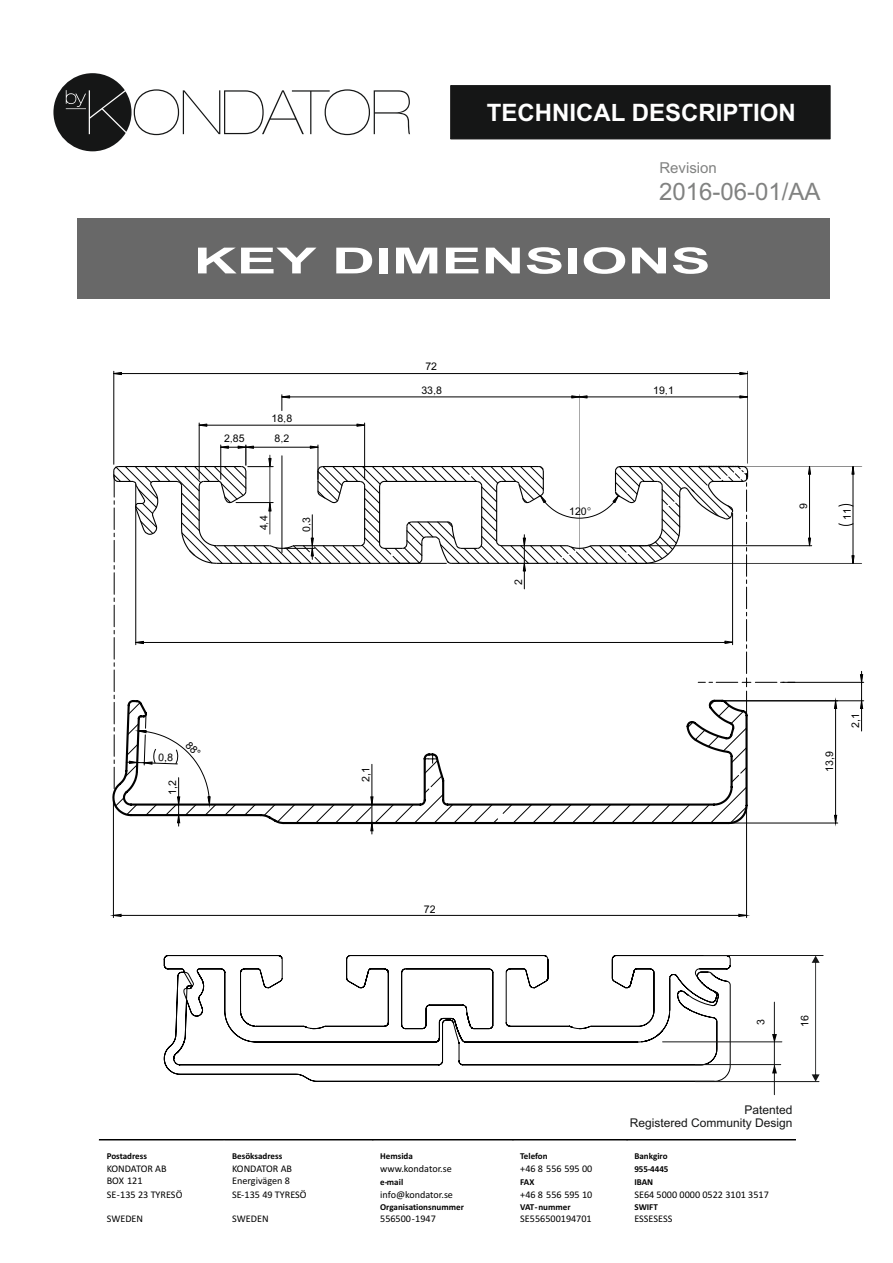
<style>
.page{position:relative;width:893px;height:1263px;background:#fff}
.page>*{position:absolute;margin:0;border:0;box-sizing:border-box;transform-origin:0 0}
.t1{font:700 36px "Arial";color:#fff;scale:1.66 1}
.t2{font:700 24px "Arial";color:#fff}
.t3{font:24px "Arial";color:#818281}
.t4{font:15px "Arial";color:#818281}
.t5{font:12px/13.4px "Arial";color:#151616;text-align:right}
.t6{font:10.5px/19.8px "Arial Unicode MS";color:#000}
.t7{font:10.2px "Calibri";color:#000}
.t8{font:700 9px "Calibri";color:#000}
.s1{font-family:"Batang"}
</style>
<div class="page">
<div style="left:78px;top:218px;width:752px;height:81px;background:#686868"></div>
<hr style="left:114px;top:371px;width:1px;height:93px;background:#000">
<hr style="left:747px;top:371px;width:1px;height:92px;background:#000">
<hr style="left:114px;top:373px;width:634px;height:1px;background:#000">
<hr style="left:199px;top:423px;width:1px;height:56px;background:#000">
<hr style="left:364px;top:423px;width:1px;height:56px;background:#000">
<hr style="left:199px;top:425px;width:166px;height:1px;background:#000">
<hr style="left:579px;top:395px;width:1px;height:154px;background:#000">
<hr style="left:282px;top:397px;width:466px;height:1px;background:#000">
<hr style="left:620px;top:545px;width:192px;height:1px;background:#000">
<hr style="left:809px;top:466px;width:1px;height:80px;background:#000">
<hr style="left:715px;top:466px;width:146px;height:1px;background:#000">
<hr style="left:628px;top:563px;width:233px;height:1px;background:#000">
<svg style="left:114px;top:372px;width:8px;height:3px"></svg>
<svg style="left:740px;top:372px;width:8px;height:3px"></svg>
<svg style="left:282px;top:395px;width:8px;height:16px"></svg>
<svg style="left:571px;top:396px;width:16px;height:2px"></svg>
<svg style="left:808px;top:538px;width:3px;height:8px"></svg>
<svg style="left:808px;top:466px;width:3px;height:8px"></svg>
<svg style="left:838px;top:523px;width:15px;height:3px"></svg>
<svg style="left:838px;top:504px;width:15px;height:2px"></svg>
<hr style="left:853px;top:466px;width:1px;height:97px;background:#000">
<svg style="left:114px;top:914px;width:8px;height:3px"></svg>
<svg style="left:738px;top:914px;width:8px;height:3px"></svg>
<hr style="left:783px;top:682px;width:81px;height:1px;background:#000">
<hr style="left:724px;top:700px;width:140px;height:1px;background:#000">
<hr style="left:861px;top:701px;width:1px;height:30px;background:#000">
<hr style="left:113px;top:915px;width:633px;height:1px;background:#000">
<hr style="left:113px;top:800px;width:1px;height:117px;background:#000">
<hr style="left:746px;top:808px;width:1px;height:109px;background:#000">
<hr style="left:731px;top:823px;width:107px;height:1px;background:#000">
<svg style="left:860px;top:671px;width:3px;height:38px"></svg>
<svg style="left:834px;top:700px;width:3px;height:123px"></svg>
<svg style="left:164px;top:955px;width:567px;height:127px"></svg>
<hr style="left:663px;top:1041px;width:119px;height:1px;background:#151616">
<hr style="left:695px;top:1064px;width:86px;height:1px;background:#151616">
<hr style="left:774px;top:1002px;width:1px;height:93px;background:#151616">
<svg style="left:772px;top:1034px;width:5px;height:39px"></svg>
<hr style="left:695px;top:1081px;width:124px;height:1px;background:#151616">
<hr style="left:704px;top:955px;width:119px;height:1px;background:#151616">
<svg style="left:812px;top:956px;width:8px;height:125px"></svg>
<div style="left:450px;top:85px;width:381px;height:55px;background:#151616"></div>
<hr style="left:99px;top:1140px;width:124px;height:1px;background:#000">
<hr style="left:224px;top:1140px;width:148px;height:1px;background:#000">
<hr style="left:372px;top:1140px;width:140px;height:1px;background:#000">
<hr style="left:512px;top:1140px;width:114px;height:1px;background:#000">
<hr style="left:626px;top:1140px;width:170px;height:1px;background:#000">
<svg style="left:53px;top:73px;width:357px;height:78px"></svg>
<svg style="left:112px;top:445px;width:683px;height:389px"></svg>
<h2 class="t2" style="left:487px;top:103px;width:310px">TECHNICAL DESCRIPTION</h2>
<h3 class="t4" style="left:659px;top:162px;width:59px">Revision</h3>
<h2 class="t3" style="left:659px;top:182px;width:163px">2016-06-01/AA</h2>
<h1 class="t1" style="left:194px;top:247px;width:313px">KEY DIMENSIONS</h1>
<p class="t6" style="left:224px;top:429px;width:22px">2<span class="s1">,</span>85</p>
<p class="t6" style="left:272px;top:410px;width:22px">18<span class="s1">,</span>8<br>8<span class="s1">,</span>2</p>
<p class="t6" style="left:255px;top:530px;width:16px;rotate:-90deg">4<span class="s1">,</span>4</p>
<p class="t6" style="left:297px;top:532px;width:16px;rotate:-90deg">0<span class="s1">,</span>3</p>
<p class="t6" style="left:425px;top:358px;width:13px">72</p>
<p class="t6" style="left:421px;top:381px;width:22px">33<span class="s1">,</span>8</p>
<p class="t6" style="left:653px;top:381px;width:22px">19<span class="s1">,</span>1</p>
<p class="t6" style="left:509px;top:585px;width:7px;rotate:-90deg">2</p>
<p class="t6" style="left:569px;top:503px;width:24px">120<span class="s1">°</span></p>
<p class="t6" style="left:794px;top:508px;width:7px;rotate:-90deg">9</p>
<p class="t6" style="left:838px;top:520px;width:13px;rotate:-90deg">11</p>
<p class="t6" style="left:164px;top:795px;width:16px;rotate:-90deg">1,2</p>
<p class="t6" style="left:357px;top:782px;width:16px;rotate:-90deg">2,1</p>
<p class="t6" style="left:821px;top:772px;width:22px;rotate:-90deg">13,9</p>
<p class="t6" style="left:847px;top:728px;width:16px;rotate:-90deg">2,1</p>
<p class="t6" style="left:424px;top:900px;width:13px">72</p>
<p class="t6" style="left:752px;top:1025px;width:7px;rotate:-90deg">3</p>
<p class="t6" style="left:796px;top:1026px;width:13px;rotate:-90deg">16</p>
<p class="t5" style="left:630px;top:1104px;width:164px">Patented<br>Registered Community Design</p>
<p class="t8" style="left:107px;top:1152px;width:42px">Postadress</p>
<p class="t8" style="left:232px;top:1152px;width:52px">Besöksadress</p>
<p class="t8" style="left:380px;top:1152px;width:34px">Hemsida</p>
<p class="t8" style="left:520px;top:1152px;width:29px">Telefon</p>
<p class="t8" style="left:634px;top:1152px;width:35px">Bankgiro</p>
<p class="t7" style="left:107px;top:1164px;width:61px">KONDATOR AB</p>
<p class="t7" style="left:232px;top:1164px;width:61px">KONDATOR AB</p>
<p class="t7" style="left:380px;top:1164px;width:73px">www.kondator.se</p>
<p class="t7" style="left:520px;top:1164px;width:74px">+46 8 556 595 00</p>
<p class="t8" style="left:634px;top:1165px;width:36px">955-4445</p>
<p class="t7" style="left:107px;top:1176px;width:37px">BOX 121</p>
<p class="t7" style="left:232px;top:1176px;width:59px">Energivägen 8</p>
<p class="t8" style="left:380px;top:1178px;width:25px">e-mail</p>
<p class="t8" style="left:520px;top:1178px;width:16px">FAX</p>
<p class="t8" style="left:634px;top:1178px;width:20px">IBAN</p>
<p class="t7" style="left:107px;top:1190px;width:77px">SE-135 23 TYRESÖ</p>
<p class="t7" style="left:232px;top:1190px;width:76px">SE-135 49 TYRESÖ</p>
<p class="t7" style="left:380px;top:1190px;width:74px">info@kondator.se</p>
<p class="t7" style="left:520px;top:1190px;width:74px">+46 8 556 595 10</p>
<p class="t7" style="left:634px;top:1190px;width:136px">SE64 5000 0000 0522 3101 3517</p>
<p class="t8" style="left:380px;top:1203px;width:85px">Organisationsnummer</p>
<p class="t8" style="left:520px;top:1203px;width:52px">VAT-nummer</p>
<p class="t8" style="left:634px;top:1203px;width:25px">SWIFT</p>
<p class="t7" style="left:107px;top:1215px;width:38px">SWEDEN</p>
<p class="t7" style="left:232px;top:1215px;width:38px">SWEDEN</p>
<p class="t7" style="left:380px;top:1215px;width:57px">556500-1947</p>
<p class="t7" style="left:520px;top:1215px;width:73px">SE556500194701</p>
<p class="t7" style="left:634px;top:1215px;width:39px">ESSESESS</p>
</div>
